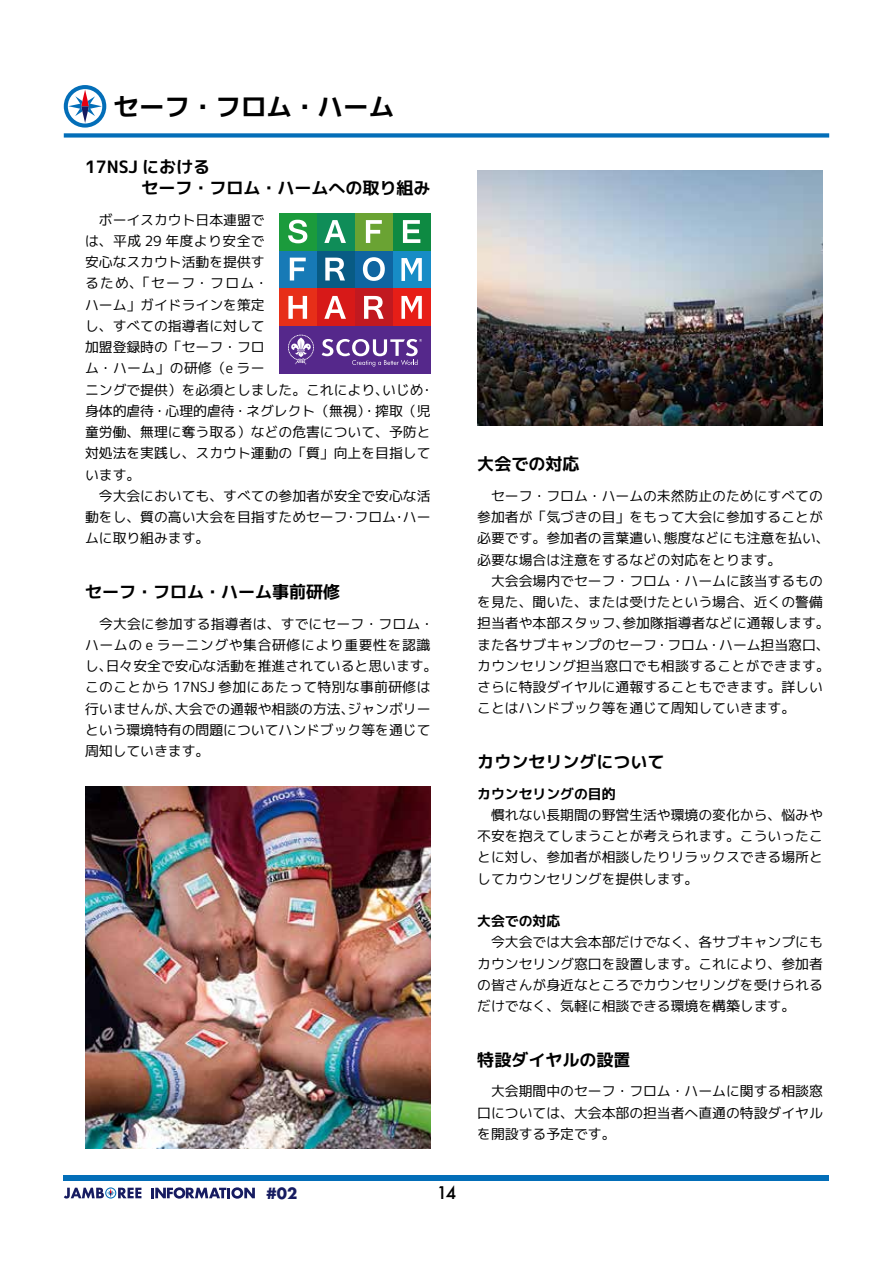
<style>
.page{position:relative;width:893px;height:1263px;background:#fff}
.page>*{position:absolute;margin:0;border:0;box-sizing:border-box;transform-origin:0 0}
.t1{font:25.5px "mplus 1 c bold";color:#000}
.t2{font:16.95px/21.3px "mplus 1 c bold";color:#000}
.t3{font:700 16.95px "Futura";color:#171c61}
.t4{font:500 16.95px "Futura";color:#000}
.t5{font:13.8px/21.3px "mplus 1 c regular";color:#000}
.t6{font:13.8px "mplus 1 c bold";color:#000}
</style>
<div class="page">
<div style="left:64px;top:1175px;width:765px;height:6px;background:#036eb8"></div>
<svg style="left:64px;top:1187px;width:77px;height:11px"></svg>
<svg style="left:151px;top:1187px;width:104px;height:12px"></svg>
<div style="left:64px;top:133px;width:765px;height:5px;background:#036eb8"></div>
<svg style="left:64px;top:85px;width:42px;height:43px"></svg>
<img style="left:477px;top:170px;width:346px;height:255px">
<div style="left:279px;top:288px;width:38px;height:38px;background:#e72f18"></div>
<div style="left:279px;top:250px;width:38px;height:38px;background:#177ab6"></div>
<div style="left:279px;top:213px;width:38px;height:37px;background:#1b9b3c"></div>
<div style="left:317px;top:288px;width:38px;height:38px;background:#d71918"></div>
<div style="left:317px;top:250px;width:38px;height:38px;background:#085b84"></div>
<div style="left:317px;top:213px;width:38px;height:37px;background:#0f8d58"></div>
<div style="left:355px;top:288px;width:38px;height:38px;background:#c11920"></div>
<div style="left:355px;top:250px;width:38px;height:38px;background:#0f65a1"></div>
<div style="left:355px;top:213px;width:38px;height:37px;background:#6aa333"></div>
<div style="left:393px;top:288px;width:38px;height:38px;background:#e71e17"></div>
<div style="left:393px;top:250px;width:38px;height:38px;background:#178cc6"></div>
<div style="left:393px;top:213px;width:38px;height:37px;background:#0e8a42"></div>
<svg style="left:288px;top:220px;width:19px;height:23px"></svg>
<svg style="left:324px;top:220px;width:22px;height:23px"></svg>
<svg style="left:366px;top:220px;width:16px;height:23px"></svg>
<svg style="left:403px;top:220px;width:17px;height:23px"></svg>
<svg style="left:290px;top:258px;width:16px;height:22px"></svg>
<svg style="left:325px;top:258px;width:20px;height:22px"></svg>
<svg style="left:363px;top:257px;width:22px;height:24px"></svg>
<svg style="left:288px;top:296px;width:19px;height:23px"></svg>
<svg style="left:364px;top:296px;width:20px;height:23px"></svg>
<svg style="left:401px;top:258px;width:21px;height:23px"></svg>
<svg style="left:401px;top:296px;width:21px;height:23px"></svg>
<svg style="left:324px;top:296px;width:22px;height:23px"></svg>
<div style="left:279px;top:326px;width:152px;height:47px;background:#55288b"></div>
<svg style="left:288px;top:335px;width:26px;height:30px"></svg>
<svg style="left:322px;top:339px;width:100px;height:28px"></svg>
<img style="left:85px;top:787px;width:346px;height:361px">
<h1 class="t1" style="left:114px;top:88px;width:282px">セーフ・フロム・ハーム</h1>
<p class="t2" style="left:90px;top:156px;width:342px;text-indent:-5px">17NSJ における<br>　　　セーフ・フロム・ハームへの取り組み</p>
<p class="t5" style="left:85px;top:209px;width:350px">　ボーイスカウト日本連盟で<br>は、平成 29 年度より安全で<br>安心なスカウト活動を提供す<br>るため、「セーフ・フロム・<br>ハーム」ガイドラインを策定<br>し、すべての指導者に対して<br>加盟登録時の「セーフ・フロ<br>ム・ハーム」の研修（e ラー<br>ニングで提供）を必須としました。これにより、いじめ・身体的虐待・心理的虐待・ネグレクト（無視）・搾取（児童労働、無理に奪う取る）などの危害について、予防と対処法を実践し、スカウト運動の「質」向上を目指しています。<br>　今大会においても、すべての参加者が安全で安心な活動をし、質の高い大会を目指すためセーフ・フロム・ハームに取り組みます。</p>
<p class="t2" style="left:85px;top:581px;width:257px">セーフ・フロム・ハーム事前研修</p>
<p class="t5" style="left:85px;top:613px;width:354px">　今大会に参加する指導者は、すでにセーフ・フロム・ハームの e ラーニングや集合研修により重要性を認識し、日々安全で安心な活動を推進されていると思います。このことから 17NSJ 参加にあたって特別な事前研修は行いませんが、大会での通報や相談の方法、ジャンボリーという環境特有の問題についてハンドブック等を通じて周知していきます。</p>
<p class="t3" style="left:267px;top:1182px;width:32px">#02</p>
<p class="t4" style="left:437px;top:1181px;width:21px">14</p>
<p class="t2" style="left:477px;top:453px;width:104px">大会での対応</p>
<p class="t5" style="left:477px;top:485px;width:354px">　セーフ・フロム・ハームの未然防止のためにすべての参加者が「気づきの目」をもって大会に参加することが必要です。参加者の言葉遣い、態度などにも注意を払い、必要な場合は注意をするなどの対応をとります。<br>　大会会場内でセーフ・フロム・ハームに該当するものを見た、聞いた、または受けたという場合、近くの警備担当者や本部スタッフ、参加隊指導者などに通報します。また各サブキャンプのセーフ・フロム・ハーム担当窓口、カウンセリング担当窓口でも相談することができます。さらに特設ダイヤルに通報することもできます。詳しいことはハンドブック等を通じて周知していきます。　</p>
<p class="t2" style="left:477px;top:751px;width:189px">カウンセリングについて</p>
<p class="t6" style="left:477px;top:784px;width:140px">カウンセリングの目的</p>
<p class="t5" style="left:477px;top:804px;width:347px;text-align:justify">　慣れない長期間の野営生活や環境の変化から、悩みや不安を抱えてしまうことが考えられます。こういったことに対し、参加者が相談したりリラックスできる場所としてカウンセリングを提供します。</p>
<p class="t6" style="left:477px;top:911px;width:84px">大会での対応</p>
<p class="t5" style="left:477px;top:932px;width:347px;text-align:justify">　今大会では大会本部だけでなく、各サブキャンプにもカウンセリング窓口を設置します。これにより、参加者の皆さんが身近なところでカウンセリングを受けられるだけでなく、気軽に相談できる環境を構築します。</p>
<p class="t2" style="left:477px;top:1049px;width:155px">特設ダイヤルの設置</p>
<p class="t5" style="left:477px;top:1080px;width:347px;text-align:justify">　大会期間中のセーフ・フロム・ハームに関する相談窓口については、大会本部の担当者へ直通の特設ダイヤルを開設する予定です。</p>
</div>
